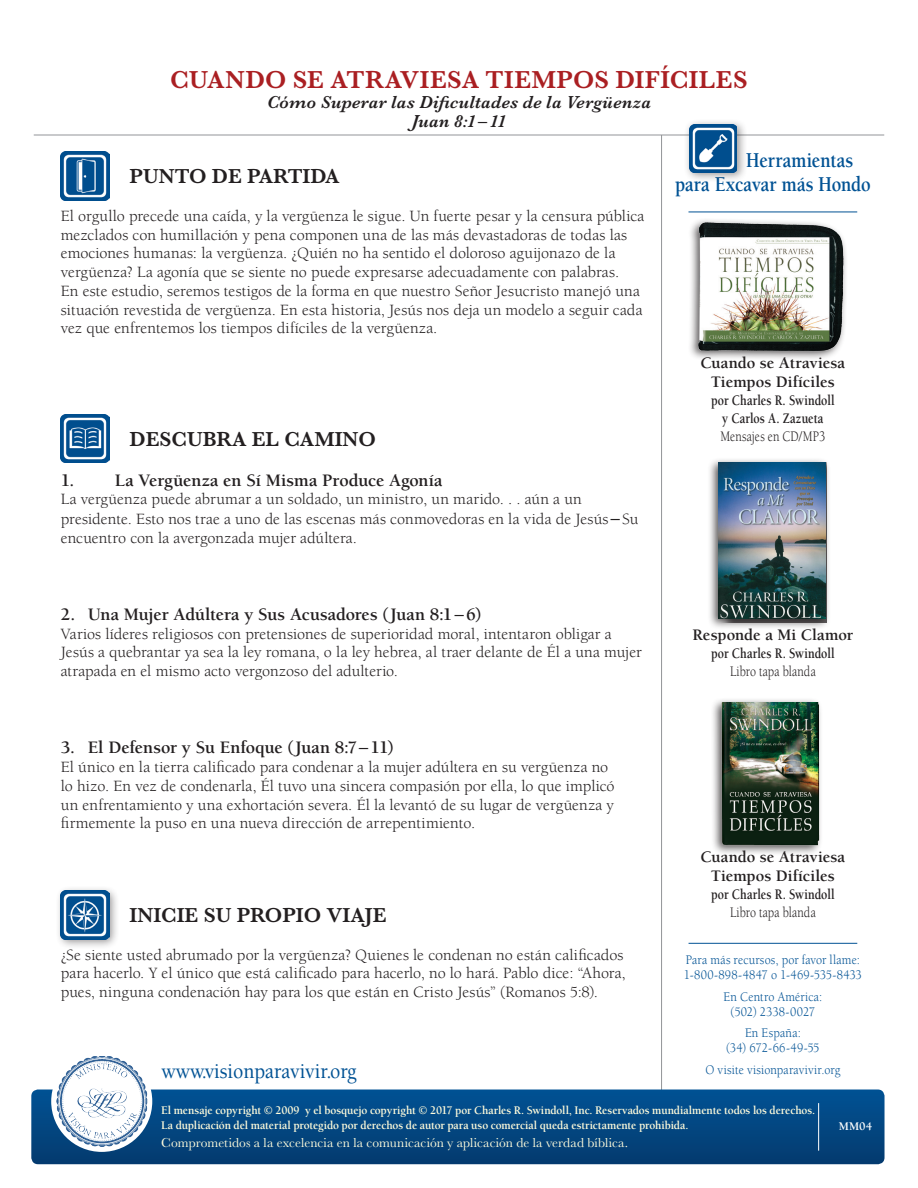
<style>
.page{position:relative;width:918px;height:1188px;background:#fff}
.page>*{position:absolute;margin:0;border:0;box-sizing:border-box;transform-origin:0 0}
.ABC_Page_Title{font:600 25.5px "Baskerville";letter-spacing:.015em;color:#aa1f22}
.t1{font:500 22.05px "Berkeley Std";color:#005294;scale:.9 1}
.t2{font:700 21.75px/24px "Berkeley Std";color:#005294;scale:.85 1}
.ABC_L1_MM_subhead{font:600 21px "Baskerville";color:#231f20}
.Heading_sub-level{font:700 18px "Berkeley Std";letter-spacing:-.005em;color:#231f20}
.Page_Subtitle{font:italic 600 18px "Baskerville";letter-spacing:.01em;color:#231f20}
.Body_Copy{font:700 18px "Berkeley Std";letter-spacing:-.005em;color:#231f20}
.t3{font:700 16.5px/19.5px "Berkeley Std";color:#231f20;text-align:center}
.Body_Copy-2{font:16.2px/18.8px "Berkeley Std";letter-spacing:.005em;color:#231f20}
.Head{font:16.2px/18.8px "Berkeley Std";letter-spacing:.005em;color:#231f20}
.t4{font:700 15px/18px "Berkeley Std";letter-spacing:-.005em;color:#231f20;text-align:center;scale:.8 1}
.t5{font:15px "Berkeley Std";letter-spacing:.005em;color:#231f20;scale:.8 1}
.t6{font:13.5px/15px "Berkeley Std";letter-spacing:.015em;color:#005294;text-align:center;scale:.9 1}
.t7{font:13.5px "Baskerville";letter-spacing:.005em;color:#fffcdc}
.t8{font:700 12px/15px "Berkeley Std";letter-spacing:-.01em;color:#fffcdc;scale:.95 1}
._1_Product_Name{font:700 12px "Berkeley Std";color:#fff}
.s1{font-family:"Baskerville";font-weight:600;font-style:italic;font-size:18px}
.s2{font-family:"Baskerville";font-weight:600;font-style:italic}
</style>
<div class="page">
<hr style="left:661px;top:135px;width:1px;height:962px;background:#939598">
<hr style="left:34px;top:135px;width:850px;height:1px;background:#939598">
<div style="left:31px;top:1090px;width:854px;height:74px;background:linear-gradient(to bottom,#015294,#043b6f);border-radius:7px"></div>
<div style="left:51px;top:1051px;width:101px;height:101px;background:#fff;border-radius:50%"></div>
<img style="left:56px;top:1056px;width:91px;height:91px">
<hr style="left:818px;top:1103px;width:1px;height:48px;background:#fff">
<hr style="left:688px;top:212px;width:169px;height:1px;background:#005294">
<hr style="left:689px;top:943px;width:168px;height:1px;background:#005294">
<div style="left:684px;top:118px;width:63px;height:65px;background:#231f20;opacity:.45"></div>
<img style="left:690px;top:124px;width:47px;height:49px">
<div style="left:687px;top:218px;width:161px;height:143px;background:#231f20;opacity:.75"></div>
<img style="left:695px;top:221px;width:150px;height:134px">
<img style="left:61px;top:152px;width:48px;height:48px">
<img style="left:61px;top:414px;width:48px;height:49px">
<div style="left:55px;top:885px;width:65px;height:65px;background:#231f20;opacity:.45"></div>
<img style="left:61px;top:891px;width:48px;height:48px">
<div style="left:707px;top:457px;width:124px;height:173px;background:#231f20;opacity:.75"></div>
<img style="left:718px;top:462px;width:108px;height:157px">
<div style="left:710px;top:697px;width:113px;height:159px;background:#231f20;opacity:.75"></div>
<img style="left:717px;top:702px;width:106px;height:146px">
<p class="ABC_Page_Title" style="left:170px;top:65px;width:579px">CUANDO SE ATRAVIESA TIEMPOS DIFÍCILES</p>
<p class="Page_Subtitle" style="left:267px;top:92px;width:385px">Cómo Superar las Dificultades de la Vergüenza</p>
<p class="Page_Subtitle" style="left:412px;top:111px;width:96px">Juan 8:1 –11</p>
<p class="ABC_L1_MM_subhead" style="left:130px;top:164px;width:212px">PUNTO DE PARTIDA</p>
<p class="Body_Copy-2" style="left:61px;top:207px;width:585px">El orgullo precede una caída, y la vergüenza le sigue. Un fuerte pesar y la censura pública mezclados con humillación y pena componen una de las más devastadoras de todas las emociones humanas: la vergüenza. ¿Quién no ha sentido el doloroso aguijonazo de la vergüenza? La agonía que se siente no puede expresarse adecuadamente con palabras.<br>En este estudio, seremos testigos de la forma en que nuestro Señor Jesucristo manejó una situación revestida de vergüenza. En esta historia, Jesús nos deja un modelo a seguir cada vez que enfrentemos los tiempos difíciles de la vergüenza.</p>
<p class="ABC_L1_MM_subhead" style="left:129px;top:427px;width:248px">DESCUBRA EL CAMINO</p>
<p class="Body_Copy" style="left:61px;top:470px;width:383px">1. La Vergüenza en Sí Misma Produce Agonía</p>
<p class="Body_Copy-2" style="left:61px;top:490px;width:579px;line-height:19.2px">La vergüenza puede abrumar a un soldado, un ministro, un marido. . . aún a un presidente. Esto nos trae a uno de las escenas más conmovedoras en la vida de Jesús<span class="s1">–</span> Su encuentro con la avergonzada mujer adúltera.</p>
<p class="Heading_sub-level" style="left:61px;top:604px;width:422px">2. Una Mujer Adúltera y Sus Acusadores (Juan 8:1<span class="s2">–</span>6)</p>
<p class="Body_Copy-2" style="left:61px;top:624px;width:583px">Varios líderes religiosos con pretensiones de superioridad moral, intentaron obligar a<br>Jesús a quebrantar ya sea la ley romana, o la ley hebrea, al traer delante de Él a una mujer atrapada en el mismo acto vergonzoso del adulterio.</p>
<p class="Heading_sub-level" style="left:61px;top:738px;width:335px">3. El Defensor y Su Enfoque (Juan 8:7<span class="s2">–</span>11)</p>
<p class="Head" style="left:61px;top:758px;width:555px">El único en la tierra calificado para condenar a la mujer adúltera en su vergüenza no lo hizo. En vez de condenarla, Él tuvo una sincera compasión por ella, lo que implicó un enfrentamiento y una exhortación severa. Él la levantó de su lugar de vergüenza y firmemente la puso en una nueva dirección de arrepentimiento.</p>
<p class="ABC_L1_MM_subhead" style="left:130px;top:903px;width:258px">INICIE SU PROPIO VIAJE</p>
<p class="Head" style="left:61px;top:945px;width:567px">¿Se siente usted abrumado por la vergüenza? Quienes le condenan no están calificados para hacerlo. Y el único que está calificado para hacerlo, no lo hará. Pablo dice: “Ahora, pues, ninguna condenación hay para los que están en Cristo Jesús” (Romanos 5:8).</p>
<h2 class="t1" style="left:162px;top:1058px;width:218px">www.visionparavivir.org</h2>
<h3 class="t2" style="left:675px;top:149px;width:232px;text-indent:71px">Herramientas para Excavar más Hondo</h3>
<p class="t3" style="left:701px;top:353px;width:146px">Cuando se Atraviesa<br>Tiempos Difíciles</p>
<p class="t4" style="left:711px;top:392px;width:156px">por Charles R. Swindoll y Carlos A. Zazueta</p>
<p class="t5" style="left:721px;top:428px;width:133px">Mensajes en CD/MP3</p>
<p class="t3" style="left:693px;top:625px;width:162px">Responde a Mi Clamor</p>
<p class="t4" style="left:711px;top:645px;width:156px">por Charles R. Swindoll</p>
<p class="t5" style="left:730px;top:663px;width:109px">Libro tapa blanda</p>
<p class="t3" style="left:701px;top:847px;width:146px">Cuando se Atraviesa<br>Tiempos Difíciles</p>
<p class="t4" style="left:711px;top:885px;width:156px">por Charles R. Swindoll</p>
<p class="t5" style="left:730px;top:904px;width:109px">Libro tapa blanda</p>
<p class="t6" style="left:684px;top:952px;width:199px;text-align:left">Para más recursos, por favor llame:<br>1-800-898-4847 o 1-469-535-8433</p>
<p class="t6" style="left:724px;top:989px;width:111px">En Centro América: (502) 2338-0027</p>
<p class="t6" style="left:726px;top:1026px;width:105px">En España:<br>(34) 672-66-49-55</p>
<p class="t6" style="left:705px;top:1063px;width:152px">O visite visionparavivir.org</p>
<p class="t8" style="left:161px;top:1103px;width:690px">El mensaje copyright © 2009 y el bosquejo copyright © 2017 por Charles R. Swindoll, Inc. Reservados mundialmente todos los derechos.<br>La duplicación del material protegido por derechos de autor para uso comercial queda estrictamente prohibida.</p>
<p class="t7" style="left:161px;top:1135px;width:468px">Comprometidos a la excelencia en la comunicación y aplicación de la verdad bíblica.</p>
<p class="_1_Product_Name" style="left:839px;top:1120px;width:35px">MM04</p>
</div>
